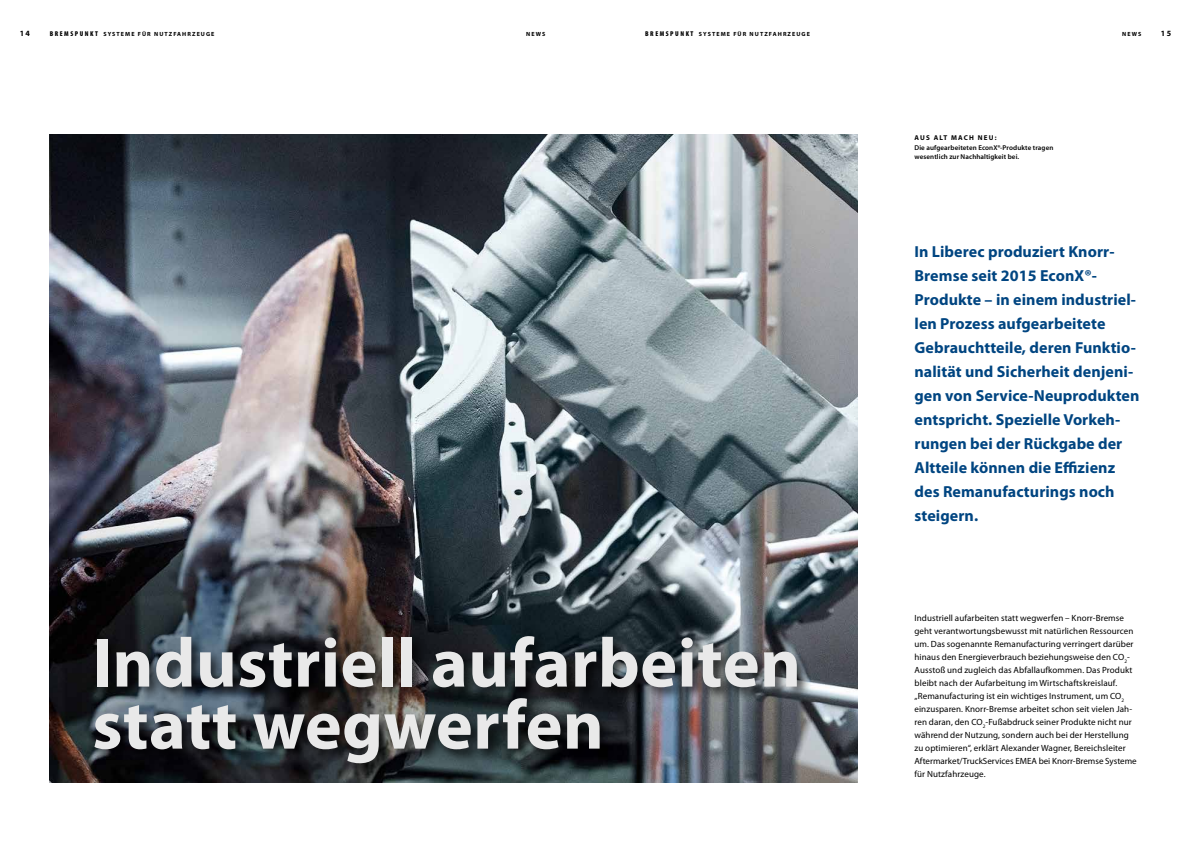
<style>
.page{position:relative;width:1191px;height:842px;background:#fff}
.page>*{position:absolute;margin:0;border:0;box-sizing:border-box;transform-origin:0 0}
.t1{font:700 70px/62px "Myriad Pro";letter-spacing:.005em;color:#e9e9e9}
.t2{font:700 16px/24px "Myriad Pro";letter-spacing:.005em;color:#004581}
.t3{font:9px/13px "Myriad Pro";letter-spacing:.01em;color:#000}
.t4{font:700 8px "Myriad Pro";color:#000}
.t5{font:600 7px/9.6px "Myriad Pro";letter-spacing:.015em;color:#000}
.t6{font:700 7px "Myriad Pro";letter-spacing:.175em;color:#000}
.t7{font:700 6px "Myriad Pro";letter-spacing:.18em;color:#000}
.s1{font-weight:900;font-stretch:condensed;font-size:7px}
</style>
<div class="page">
<img style="left:50px;top:135px;width:807px;height:647px">
<div style="left:91px;top:632px;width:721px;height:146px;background:#000;opacity:.72"></div>
<p class="t4" style="left:20px;top:29px;width:12px">14</p>
<p class="t7" style="left:50px;top:31px;width:166px"><span class="s1">BREMSPUNKT</span> SYSTEME FÜR NUTZFAHRZEUGE</p>
<p class="t7" style="left:526px;top:31px;width:21px">NEWS</p>
<p class="t7" style="left:645px;top:31px;width:166px"><span class="s1">BREMSPUNKT</span> SYSTEME FÜR NUTZFAHRZEUGE</p>
<p class="t7" style="left:1122px;top:31px;width:21px">NEWS</p>
<p class="t4" style="left:1161px;top:29px;width:12px">15</p>
<p class="t6" style="left:914px;top:134px;width:84px">AUS ALT MACH NEU:</p>
<p class="t5" style="left:914px;top:142px;width:140px">Die aufgearbeiteten EconX®-Produkte tragen wesentlich zur Nachhaltigkeit bei.</p>
<h1 class="t1" style="left:92px;top:633px;width:710px">Industriell aufarbeiten statt wegwerfen</h1>
<p class="t2" style="left:914px;top:240px;width:226px">In Liberec produziert Knorr-<br>Bremse seit 2015 EconX®-<br>Produkte – in einem industriel&shy;len Prozess aufgearbeitete<br>Gebrauchtteile, deren Funktio&shy;nalität und Sicherheit denjeni&shy;gen von Service-Neuprodukten entspricht. Spezielle Vorkeh&shy;rungen bei der Rückgabe der<br>Altteile können die Effizienz des Remanufacturings noch steigern.</p>
<p class="t3" style="left:914px;top:612px;width:224px">Industriell aufarbeiten statt wegwerfen – Knorr-Bremse geht verantwortungsbewusst mit natürlichen Ressourcen um. Das sogenannte Remanufacturing verringert darüber hinaus den Energieverbrauch beziehungsweise den CO<sub>2</sub>- Ausstoß und zugleich das Abfallaufkommen. Das Produkt bleibt nach der Aufarbeitung im Wirtschaftskreislauf. „Remanufacturing ist ein wichtiges Instrument, um CO<sub>2 </sub>einzusparen. Knorr-Bremse arbeitet schon seit vielen Jah&shy;ren daran, den CO<sub>2</sub>-Fußabdruck seiner Produkte nicht nur während der Nutzung, sondern auch bei der Herstellung zu optimieren“, erklärt Alexander Wagner, Bereichsleiter Aftermarket/TruckServices EMEA bei Knorr-Bremse Systeme für Nutzfahrzeuge.</p>
</div>
